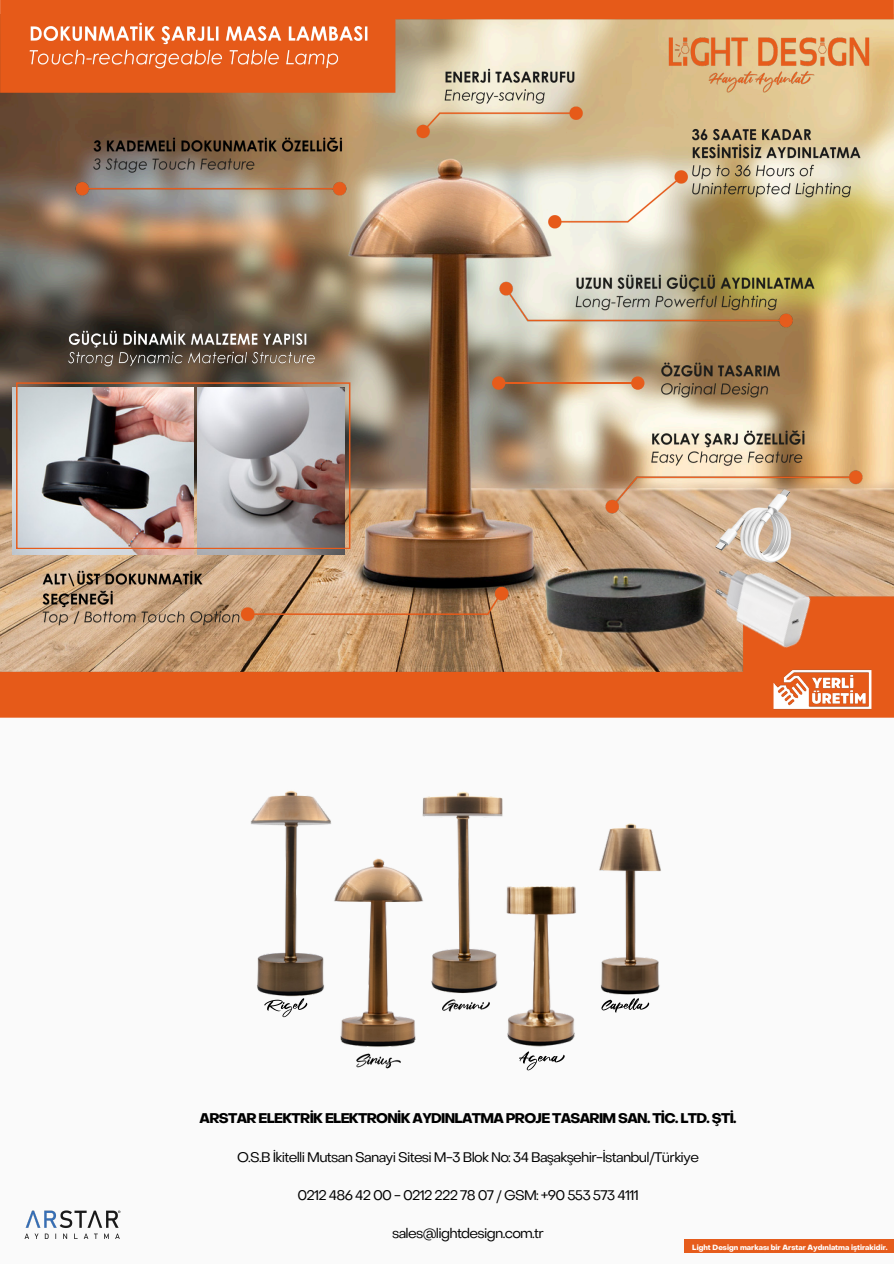
<style>
.page{position:relative;width:894px;height:1264px;background:#fff}
.page>*{position:absolute;margin:0;border:0;box-sizing:border-box;transform-origin:0 0}
.t1{font:13.8px "Object Sans";letter-spacing:-.05em;color:#000}
.t2{font:700 13.8px "Object Sans";letter-spacing:-.05em;color:#000}
.t3{font:700 7.35px "Object Sans";color:#fff}
</style>
<div class="page">
<div style="left:0;top:0;width:893px;height:1263px;background:#fafafa"></div>
<img style="left:0;top:235px;width:893px;height:344px">
<img style="left:60px;top:323px;width:262px;height:50px">
<div style="left:631px;top:376px;width:13px;height:14px;background:#e65c1c;border-radius:50%"></div>
<div style="left:492px;top:376px;width:13px;height:14px;background:#e65c1c;border-radius:50%"></div>
<hr style="left:498px;top:382px;width:139px;height:2px;background:#e65c1c">
<img style="left:652px;top:355px;width:134px;height:50px">
<img style="left:492px;top:268px;width:330px;height:66px">
<img style="left:0;top:579px;width:893px;height:138px">
<img style="left:598px;top:424px;width:271px;height:96px">
<img style="left:0;top:0;width:893px;height:235px">
<img style="left:197px;top:549px;width:148px;height:5px">
<img style="left:13px;top:388px;width:181px;height:166px">
<img style="left:16px;top:382px;width:334px;height:167px">
<img style="left:36px;top:563px;width:210px;height:70px">
<img style="left:765px;top:662px;width:113px;height:54px">
<img style="left:507px;top:1006px;width:110px;height:65px">
<img style="left:283px;top:1009px;width:133px;height:38px">
<img style="left:250px;top:790px;width:138px;height:219px">
<img style="left:352px;top:790px;width:175px;height:212px">
<img style="left:527px;top:823px;width:134px;height:183px">
<svg style="left:264px;top:998px;width:43px;height:19px"></svg>
<img style="left:21px;top:15px;width:355px;height:61px">
<img style="left:356px;top:1053px;width:45px;height:16px">
<img style="left:437px;top:993px;width:58px;height:19px">
<svg style="left:519px;top:1051px;width:45px;height:19px"></svg>
<svg style="left:601px;top:998px;width:48px;height:14px"></svg>
<img style="left:661px;top:30px;width:214px;height:70px">
<div style="left:684px;top:1239px;width:209px;height:13px;background:#e65c1c"></div>
<img style="left:24px;top:1210px;width:97px;height:29px">
<img style="left:463px;top:501px;width:243px;height:157px">
<img style="left:678px;top:517px;width:172px;height:171px">
<img style="left:706px;top:489px;width:89px;height:76px">
<p class="t2" style="left:199px;top:1112px;width:538px">ARSTAR ELEKTRİK ELEKTRONİK AYDINLATMA PROJE TASARIM SAN. TİC. LTD. ŞTİ.</p>
<p class="t1" style="left:237px;top:1151px;width:463px">O.S.B İkitelli Mutsan Sanayi Sitesi M-3 Blok No: 34 Başakşehir-İstanbul/Türkiye</p>
<p class="t1" style="left:297px;top:1189px;width:343px">0212 486 42 00 - 0212 222 78 07 / GSM: +90 553 573 4111</p>
<p class="t1" style="left:392px;top:1227px;width:153px">sales@lightdesign.com.tr</p>
<p class="t3" style="left:692px;top:1243px;width:197px">Light Design markası bir Arstar Aydınlatma iştirakidir.</p>
</div>
